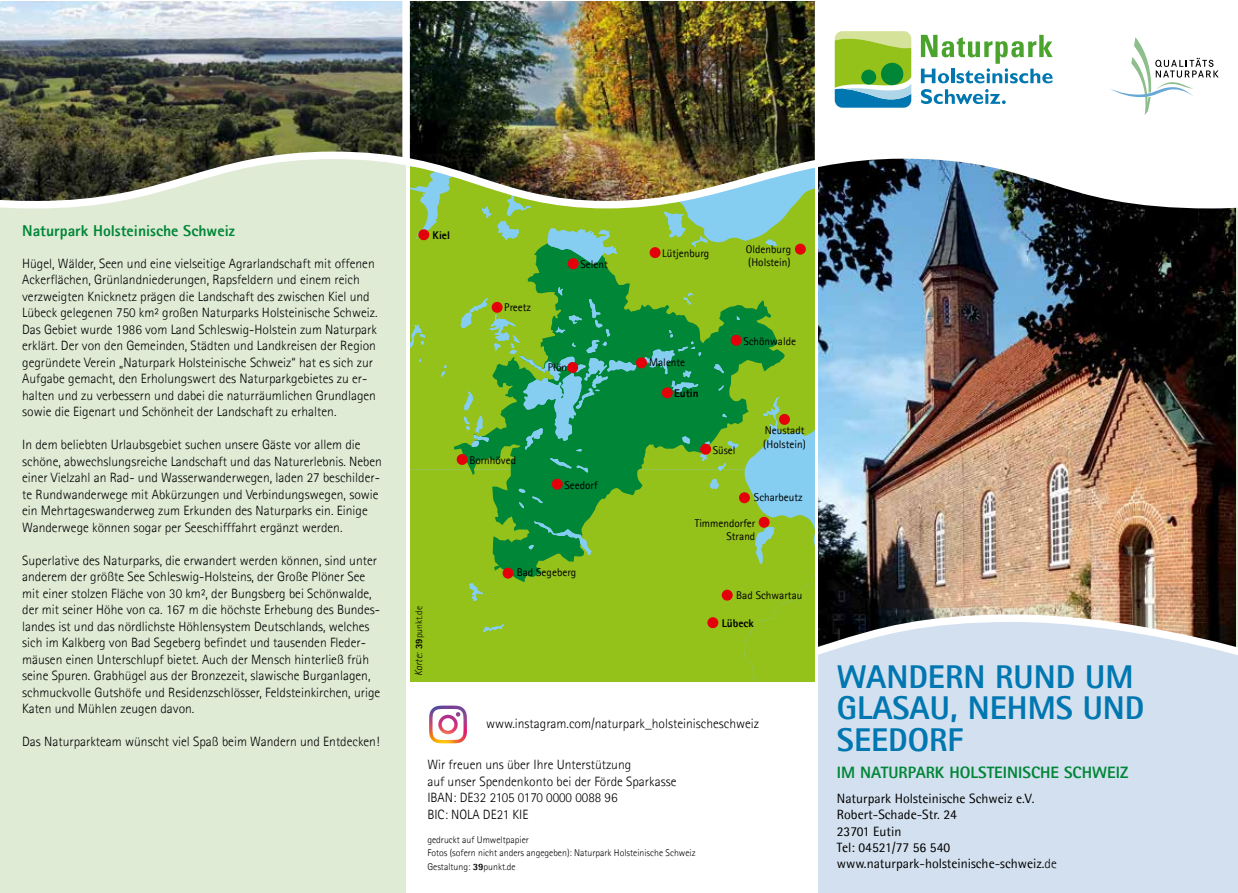
<style>
.page{position:relative;width:1238px;height:893px;background:#fff}
.page>*{position:absolute;margin:0;border:0;box-sizing:border-box;transform-origin:0 0}
.t1{font:800 33px/31.5px "Agfa Rotis Sans Serif";color:#0077b0}
.t2{font:800 16.5px "Agfa Rotis Sans Serif";color:#008637}
.t3{font:800 15.75px "Agfa Rotis Sans Serif";color:#008637}
.t4{font:300 13.5px/16.5px "Agfa Rotis Sans Serif";color:#000}
.t5{font:13.5px/16.2px "Agfa Rotis Semisans";color:#000}
.t6{font:11.25px/13.5px "Agfa Rotis Sans Serif";color:#000}
.t7{font:800 11.25px "Agfa Rotis Sans Serif";color:#000}
.t8{font:300 9.75px/13.5px "Agfa Rotis Sans Serif";color:#000}
.s1{font-style:italic;font-size:10.5px}
.s2{font-weight:800}
.s3{font-family:"Agfa Rotis Sans Serif";font-weight:300}
</style>
<div class="page">
<div style="left:0;top:0;width:1237px;height:893px;background:#e0ebd6"></div>
<div style="left:407px;top:109px;width:411px;height:784px;background:#fff"></div>
<img style="left:818px;top:505px;width:417px;height:109px">
<div style="left:818px;top:614px;width:419px;height:279px;background:#d3e0ef"></div>
<div style="left:448px;top:505px;width:220px;height:177px;background:#94c11a"></div>
<svg style="left:454px;top:505px;width:214px;height:77px;background:#73b320"></svg>
<div style="left:668px;top:505px;width:146px;height:177px;background:#94c11a"></div>
<svg style="left:518px;top:505px;width:7px;height:4px"></svg>
<svg style="left:528px;top:521px;width:64px;height:34px;background:#22964b"></svg>
<div style="left:410px;top:505px;width:38px;height:177px;background:#94c11a"></div>
<svg style="left:467px;top:582px;width:16px;height:19px"></svg>
<svg style="left:483px;top:624px;width:21px;height:9px"></svg>
<div style="left:758px;top:517px;width:11px;height:11px;background:#e3000b;border-radius:50%"></div>
<div style="left:721px;top:590px;width:11px;height:11px;background:#e3000b;border-radius:50%"></div>
<div style="left:707px;top:617px;width:11px;height:11px;background:#e3000b;border-radius:50%"></div>
<div style="left:502px;top:568px;width:11px;height:11px;background:#e3000b;border-radius:50%"></div>
<img style="left:0;top:0;width:1237px;height:505px">
<svg style="left:834px;top:31px;width:77px;height:77px;background:#8ebf6e"></svg>
<div style="left:881px;top:63px;width:22px;height:22px;background:#008637;border-radius:50%"></div>
<div style="left:861px;top:70px;width:15px;height:15px;background:#008637;border-radius:50%"></div>
<svg style="left:920px;top:89px;width:85px;height:15px"></svg>
<svg style="left:920px;top:35px;width:132px;height:48px;background:#b9dac9"></svg>
<svg style="left:1109px;top:37px;width:109px;height:78px;background:#edf1ef"></svg>
<img style="left:429px;top:706px;width:38px;height:37px">
<p class="t3" style="left:22px;top:220px;width:214px">Naturpark Holsteinische Schweiz</p>
<p class="t4" style="left:22px;top:255px;width:357px">Hügel, Wälder, Seen und eine vielseitige Agrarlandschaft mit offenen Ackerflächen, Grünlandniederungen, Rapsfeldern und einem reich verzweigten Knicknetz prägen die Landschaft des zwischen Kiel und Lübeck gelegenen 750 km² großen Naturparks Holsteinische Schweiz.<br>Das Gebiet wurde 1986 vom Land Schleswig-Holstein zum Naturpark erklärt. Der von den Gemeinden, Städten und Landkreisen der Region gegründete Verein „Naturpark Holsteinische Schweiz“ hat es sich zur Aufgabe gemacht, den Erholungswert des Naturparkgebietes zu er&shy;halten und zu verbessern und dabei die naturräumlichen Grundlagen sowie die Eigenart und Schönheit der Landschaft zu erhalten.</p>
<p class="t4" style="left:22px;top:437px;width:361px">In dem beliebten Urlaubsgebiet suchen unsere Gäste vor allem die schöne, abwechslungsreiche Landschaft und das Naturerlebnis. Neben einer Vielzahl an Rad- und Wasserwanderwegen, laden 27 beschilder&shy;te Rundwanderwege mit Abkürzungen und Verbindungswegen, sowie ein Mehrtageswanderweg zum Erkunden des Naturparks ein. Einige Wanderwege können sogar per Seeschifffahrt ergänzt werden.</p>
<p class="t4" style="left:22px;top:552px;width:359px">Superlative des Naturparks, die erwandert werden können, sind unter anderem der größte See Schleswig-Holsteins, der Große Plöner See mit einer stolzen Fläche von 30 km², der Bungsberg bei Schönwalde, der mit seiner Höhe von ca. 167 m die höchste Erhebung des Bundes&shy;landes ist und das nördlichste Höhlensystem Deutschlands, welches sich im Kalkberg von Bad Segeberg befindet und tausenden Fleder&shy;mäusen einen Unterschlupf bietet. Auch der Mensch hinterließ früh seine Spuren. Grabhügel aus der Bronzezeit, slawische Burganlagen, schmuckvolle Gutshöfe und Residenzschlösser, Feldsteinkirchen, urige Katen und Mühlen zeugen davon.</p>
<p class="t4" style="left:22px;top:734px;width:359px">Das Naturparkteam wünscht viel Spaß beim Wandern und Entdecken!</p>
<p class="t7" style="left:432px;top:228px;width:19px">Kiel</p>
<p class="t8" style="left:412px;top:676px;width:71px;rotate:-90deg"><span class="s1">Karte:</span> <span class="s2">39</span>punkt.de</p>
<p class="t6" style="left:504px;top:300px;width:28px">Preetz</p>
<p class="t6" style="left:580px;top:258px;width:29px">Selent</p>
<p class="t6" style="left:548px;top:361px;width:21px">Plön</p>
<p class="t6" style="left:469px;top:453px;width:48px">Bornhöved</p>
<p class="t6" style="left:564px;top:478px;width:35px">Seedorf</p>
<p class="t6" style="left:516px;top:566px;width:61px">Bad Segeberg</p>
<p class="t6" style="left:662px;top:246px;width:49px">Lütjenburg</p>
<p class="t6" style="left:745px;top:242px;width:47px">Oldenburg (Holstein)</p>
<p class="t6" style="left:649px;top:356px;width:38px">Malente</p>
<p class="t7" style="left:674px;top:386px;width:26px">Eutin</p>
<p class="t6" style="left:743px;top:334px;width:54px">Schönwalde</p>
<p class="t6" style="left:712px;top:443px;width:24px">Süsel</p>
<p class="t6" style="left:763px;top:424px;width:44px">Neustadt (Holstein)</p>
<p class="t6" style="left:754px;top:490px;width:50px">Scharbeutz</p>
<p class="t6" style="left:694px;top:516px;width:62px;text-align:right">Timmendorfer<br>Strand</p>
<p class="t6" style="left:736px;top:588px;width:68px">Bad Schwartau</p>
<p class="t7" style="left:721px;top:615px;width:34px">Lübeck</p>
<p class="t4" style="left:486px;top:715px;width:274px">www.instagram.com/naturpark_holsteinischeschweiz</p>
<p class="t4" style="left:427px;top:756px;width:250px">Wir freuen uns über Ihre Unterstützung<br>auf unser Spendenkonto bei der Förde Sparkasse IBAN: DE32 2105 0170 0000 0088 96<br>BIC: NOLA DE21 KIE</p>
<p class="t8" style="left:427px;top:833px;width:270px">gedruckt auf Umweltpapier<br>Fotos (sofern nicht anders angegeben): Naturpark Holsteinische Schweiz<br>Gestaltung: <span class="s2">39</span>punkt.de</p>
<h1 class="t1" style="left:836px;top:660px;width:309px">WANDERN RUND UM<br>GLASAU, NEHMS UND<br>SEEDORF</h1>
<p class="t2" style="left:836px;top:762px;width:293px">IM NATURPARK HOLSTEINISCHE SCHWEIZ</p>
<p class="t5" style="left:836px;top:790px;width:221px">Naturpark Holsteinische Schweiz e.V.<br>Robert-Schade-Str. 24<br>23701 Eutin<br>Tel: 04521/77 56 540 www.naturpark-holsteinische-schweiz.<span class="s3">de</span></p>
</div>
